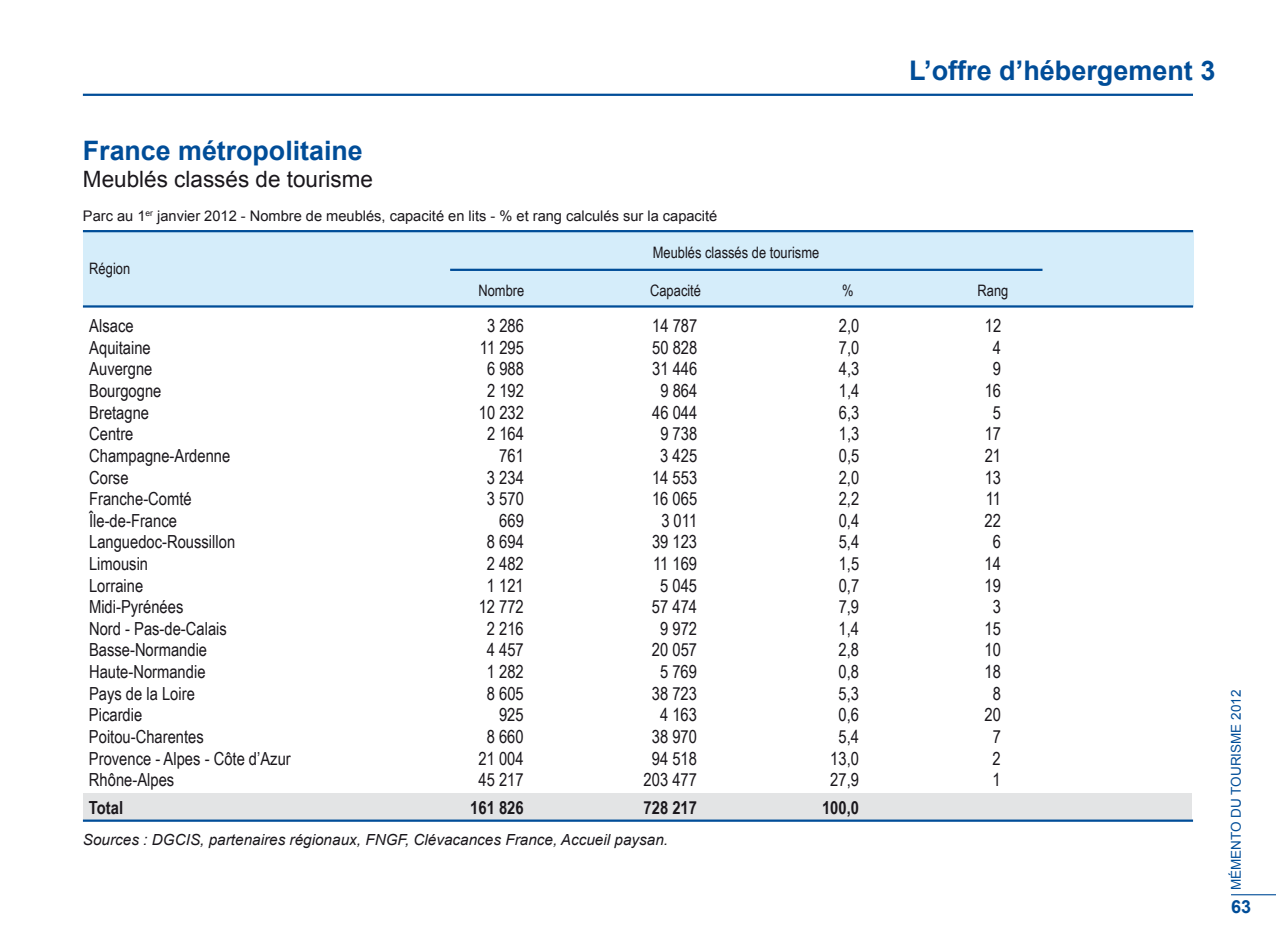
<style>
.page{position:relative;width:1276px;height:951px;background:#fff}
.page>*{position:absolute;margin:0;border:0;box-sizing:border-box;transform-origin:0 0}
.t1{font:700 27px "Arial";color:#004d98}
.t2{font:700 26.78px "Arial";color:#004d98}
.t3{font:22.5px "Arial";color:#1a171c}
.t4{font:18px "Arial Narrow";color:#1a171c}
.t5{font:700 18px "Arial Narrow";color:#1a171c}
.t6{font:700 18px "Arial";color:#004d98}
.t7{font:15.75px "Arial Narrow";color:#1a171c}
.t8{font:italic 15.3px "Arial";color:#1a171c}
.t9{font:14.62px "Arial";color:#1a171c}
.t10{font:13.5px "Arial";color:#004d98}
</style>
<div class="page">
<hr style="left:1231px;top:894px;width:45px;height:1px;background:#004d98">
<hr style="left:83px;top:94px;width:1110px;height:2px;background:#004d98">
<div style="left:83px;top:793px;width:1108px;height:27px;background:#e3e4e5"></div>
<hr style="left:83px;top:819px;width:1110px;height:2px;background:#004d98">
<div style="left:83px;top:230px;width:1110px;height:76px;background:#d5edfa"></div>
<hr style="left:83px;top:230px;width:1110px;height:2px;background:#004d98">
<hr style="left:83px;top:305px;width:1110px;height:2px;background:#004d98">
<hr style="left:450px;top:269px;width:592px;height:2px;background:#004d98">
<h1 class="t1" style="left:909px;top:53px;width:308px">L’offre d’hébergement 3</h1>
<h2 class="t2" style="left:83px;top:133px;width:281px">France métropolitaine</h2>
<p class="t3" style="left:83px;top:164px;width:292px">Meublés classés de tourisme</p>
<p class="t9" style="left:83px;top:206px;width:636px">Parc au 1<sup>er</sup> janvier 2012 - Nombre de meublés, capacité en lits - % et rang calculés sur la capacité</p>
<p class="t7" style="left:89px;top:257px;width:42px">Région</p>
<p class="t7" style="left:653px;top:241px;width:168px">Meublés classés de tourisme</p>
<p class="t7" style="left:478px;top:279px;width:47px">Nombre</p>
<p class="t7" style="left:650px;top:279px;width:52px">Capacité</p>
<p class="t7" style="left:842px;top:279px;width:13px">%</p>
<p class="t7" style="left:977px;top:279px;width:32px">Rang</p>
<p class="t4" style="left:89px;top:312px;width:46px">Alsace</p>
<p class="t4" style="left:487px;top:312px;width:38px">3 286</p>
<p class="t4" style="left:652px;top:312px;width:47px">14 787</p>
<p class="t4" style="left:839px;top:312px;width:22px">2,0</p>
<p class="t4" style="left:984px;top:312px;width:18px">12</p>
<p class="t4" style="left:89px;top:334px;width:63px">Aquitaine</p>
<p class="t4" style="left:480px;top:334px;width:46px">11 295</p>
<p class="t4" style="left:652px;top:334px;width:47px">50 828</p>
<p class="t4" style="left:839px;top:334px;width:22px">7,0</p>
<p class="t4" style="left:993px;top:334px;width:10px">4</p>
<p class="t4" style="left:89px;top:356px;width:65px">Auvergne</p>
<p class="t4" style="left:487px;top:356px;width:38px">6 988</p>
<p class="t4" style="left:652px;top:356px;width:47px">31 446</p>
<p class="t4" style="left:839px;top:356px;width:22px">4,3</p>
<p class="t4" style="left:993px;top:356px;width:10px">9</p>
<p class="t4" style="left:89px;top:377px;width:74px">Bourgogne</p>
<p class="t4" style="left:487px;top:377px;width:38px">2 192</p>
<p class="t4" style="left:660px;top:377px;width:38px">9 864</p>
<p class="t4" style="left:839px;top:377px;width:22px">1,4</p>
<p class="t4" style="left:984px;top:377px;width:18px">16</p>
<p class="t4" style="left:89px;top:399px;width:61px">Bretagne</p>
<p class="t4" style="left:479px;top:399px;width:47px">10 232</p>
<p class="t4" style="left:652px;top:399px;width:47px">46 044</p>
<p class="t4" style="left:839px;top:399px;width:22px">6,3</p>
<p class="t4" style="left:993px;top:399px;width:10px">5</p>
<p class="t4" style="left:89px;top:420px;width:46px">Centre</p>
<p class="t4" style="left:487px;top:420px;width:38px">2 164</p>
<p class="t4" style="left:660px;top:420px;width:38px">9 738</p>
<p class="t4" style="left:839px;top:420px;width:22px">1,3</p>
<p class="t4" style="left:984px;top:420px;width:18px">17</p>
<p class="t4" style="left:89px;top:442px;width:143px">Champagne-Ardenne</p>
<p class="t4" style="left:499px;top:442px;width:26px">761</p>
<p class="t4" style="left:660px;top:442px;width:38px">3 425</p>
<p class="t4" style="left:839px;top:442px;width:22px">0,5</p>
<p class="t4" style="left:984px;top:442px;width:18px">21</p>
<p class="t4" style="left:89px;top:464px;width:41px">Corse</p>
<p class="t4" style="left:487px;top:464px;width:38px">3 234</p>
<p class="t4" style="left:652px;top:464px;width:47px">14 553</p>
<p class="t4" style="left:839px;top:464px;width:22px">2,0</p>
<p class="t4" style="left:984px;top:464px;width:18px">13</p>
<p class="t4" style="left:89px;top:485px;width:104px">Franche-Comté</p>
<p class="t4" style="left:487px;top:485px;width:38px">3 570</p>
<p class="t4" style="left:652px;top:485px;width:47px">16 065</p>
<p class="t4" style="left:838px;top:485px;width:22px">2,2</p>
<p class="t4" style="left:985px;top:485px;width:17px">11</p>
<p class="t4" style="left:89px;top:507px;width:89px">Île-de-France</p>
<p class="t4" style="left:499px;top:507px;width:26px">669</p>
<p class="t4" style="left:661px;top:507px;width:37px">3 011</p>
<p class="t4" style="left:838px;top:507px;width:22px">0,4</p>
<p class="t4" style="left:984px;top:507px;width:18px">22</p>
<p class="t4" style="left:89px;top:528px;width:148px">Languedoc-Roussillon</p>
<p class="t4" style="left:487px;top:528px;width:38px">8 694</p>
<p class="t4" style="left:652px;top:528px;width:47px">39 123</p>
<p class="t4" style="left:838px;top:528px;width:22px">5,4</p>
<p class="t4" style="left:993px;top:528px;width:10px">6</p>
<p class="t4" style="left:89px;top:550px;width:61px">Limousin</p>
<p class="t4" style="left:487px;top:550px;width:38px">2 482</p>
<p class="t4" style="left:653px;top:550px;width:46px">11 169</p>
<p class="t4" style="left:838px;top:550px;width:22px">1,5</p>
<p class="t4" style="left:984px;top:550px;width:18px">14</p>
<p class="t4" style="left:89px;top:572px;width:56px">Lorraine</p>
<p class="t4" style="left:487px;top:572px;width:38px">1 121</p>
<p class="t4" style="left:660px;top:572px;width:38px">5 045</p>
<p class="t4" style="left:838px;top:572px;width:22px">0,7</p>
<p class="t4" style="left:984px;top:572px;width:18px">19</p>
<p class="t4" style="left:89px;top:593px;width:96px">Midi-Pyrénées</p>
<p class="t4" style="left:479px;top:593px;width:47px">12 772</p>
<p class="t4" style="left:652px;top:593px;width:47px">57 474</p>
<p class="t4" style="left:838px;top:593px;width:22px">7,9</p>
<p class="t4" style="left:992px;top:593px;width:10px">3</p>
<p class="t4" style="left:89px;top:615px;width:139px">Nord - Pas-de-Calais</p>
<p class="t4" style="left:487px;top:615px;width:38px">2 216</p>
<p class="t4" style="left:660px;top:615px;width:38px">9 972</p>
<p class="t4" style="left:838px;top:615px;width:22px">1,4</p>
<p class="t4" style="left:984px;top:615px;width:18px">15</p>
<p class="t4" style="left:89px;top:636px;width:120px">Basse-Normandie</p>
<p class="t4" style="left:487px;top:636px;width:38px">4 457</p>
<p class="t4" style="left:652px;top:636px;width:47px">20 057</p>
<p class="t4" style="left:838px;top:636px;width:22px">2,8</p>
<p class="t4" style="left:984px;top:636px;width:18px">10</p>
<p class="t4" style="left:89px;top:658px;width:118px">Haute-Normandie</p>
<p class="t4" style="left:487px;top:658px;width:38px">1 282</p>
<p class="t4" style="left:660px;top:658px;width:38px">5 769</p>
<p class="t4" style="left:838px;top:658px;width:22px">0,8</p>
<p class="t4" style="left:984px;top:658px;width:18px">18</p>
<p class="t4" style="left:89px;top:680px;width:107px">Pays de la Loire</p>
<p class="t4" style="left:487px;top:680px;width:38px">8 605</p>
<p class="t4" style="left:652px;top:680px;width:47px">38 723</p>
<p class="t4" style="left:838px;top:680px;width:22px">5,3</p>
<p class="t4" style="left:992px;top:680px;width:10px">8</p>
<p class="t4" style="left:89px;top:701px;width:55px">Picardie</p>
<p class="t4" style="left:499px;top:701px;width:26px">925</p>
<p class="t4" style="left:660px;top:701px;width:38px">4 163</p>
<p class="t4" style="left:838px;top:701px;width:22px">0,6</p>
<p class="t4" style="left:984px;top:701px;width:18px">20</p>
<p class="t4" style="left:89px;top:723px;width:116px">Poitou-Charentes</p>
<p class="t4" style="left:487px;top:723px;width:38px">8 660</p>
<p class="t4" style="left:652px;top:723px;width:47px">38 970</p>
<p class="t4" style="left:838px;top:723px;width:22px">5,4</p>
<p class="t4" style="left:992px;top:723px;width:10px">7</p>
<p class="t4" style="left:89px;top:744px;width:203px">Provence - Alpes - Côte d’Azur</p>
<p class="t4" style="left:478px;top:744px;width:47px">21 004</p>
<p class="t4" style="left:652px;top:744px;width:47px">94 518</p>
<p class="t4" style="left:830px;top:744px;width:30px">13,0</p>
<p class="t4" style="left:992px;top:744px;width:10px">2</p>
<p class="t4" style="left:89px;top:766px;width:87px">Rhône-Alpes</p>
<p class="t4" style="left:478px;top:766px;width:47px">45 217</p>
<p class="t4" style="left:643px;top:766px;width:55px">203 477</p>
<p class="t4" style="left:830px;top:766px;width:30px">27,9</p>
<p class="t4" style="left:992px;top:766px;width:10px">1</p>
<p class="t5" style="left:89px;top:794px;width:36px">Total</p>
<p class="t5" style="left:470px;top:794px;width:55px">161 826</p>
<p class="t5" style="left:643px;top:794px;width:55px">728 217</p>
<p class="t5" style="left:822px;top:794px;width:38px">100,0</p>
<p class="t8" style="left:83px;top:828px;width:587px">Sources : DGCIS, partenaires régionaux, FNGF, Clévacances France, Accueil paysan.</p>
<p class="t10" style="left:1227px;top:889px;width:202px;rotate:-90deg">mémento du tourisme 2012</p>
<p class="t6" style="left:1231px;top:894px;width:22px">63</p>
</div>
